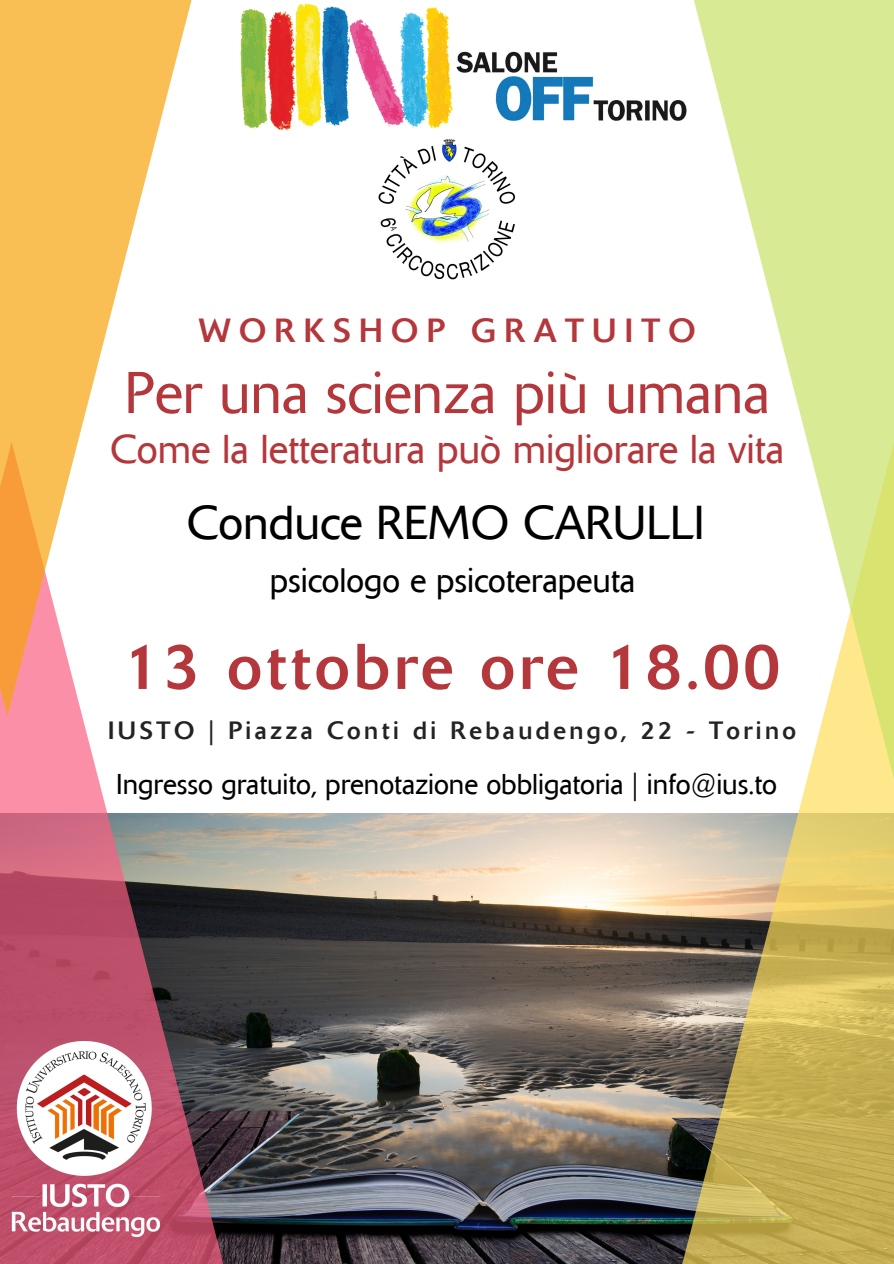
<style>
.page{position:relative;width:894px;height:1264px;background:#fff}
.page>*{position:absolute;margin:0;border:0;box-sizing:border-box;transform-origin:0 0}
.t1{font:63.9px "Delta";letter-spacing:.065em;color:#b4373c}
.t2{font:300 58.05px "Delta";color:#b4373c}
.t3{font:300 47.25px "Delta";color:#000}
.t4{font:300 40.05px "Delta";color:#b4373c}
.t5{font:300 33.75px "Delta";color:#000}
.t6{font:33.3px "Delta";letter-spacing:.25em;color:#b4373c}
.t7{font:300 28.5px "Delta";color:#000}
.t8{font:24.9px "Delta";letter-spacing:.14em;color:#232323}
</style>
<div class="page">
<img style="left:224px;top:813px;width:456px;height:450px">
<svg style="left:0;top:716px;width:224px;height:547px;background:#ae6f7e"></svg>
<svg style="left:0;top:0;width:191px;height:716px;fill:#f9bf54"></svg>
<svg style="left:680px;top:779px;width:213px;height:484px;background:#c1ae6a"></svg>
<svg style="left:697px;top:0;width:196px;height:779px;fill:#d9ea94"></svg>
<img style="left:240px;top:0;width:457px;height:131px">
<img style="left:378px;top:138px;width:137px;height:142px">
<img style="left:12px;top:1041px;width:148px;height:195px">
<p class="t6" style="left:199px;top:317px;width:498px">WORKSHOP GRATUITO</p>
<p class="t2" style="left:124px;top:369px;width:646px">Per una scienza più umana</p>
<p class="t4" style="left:110px;top:432px;width:675px">Come la letteratura può migliorare la vita</p>
<p class="t3" style="left:187px;top:504px;width:519px">Conduce REMO CARULLI</p>
<p class="t5" style="left:270px;top:567px;width:367px">psicologo e psicoterapeuta</p>
<p class="t1" style="left:124px;top:641px;width:657px">13 ottobre ore 18.00</p>
<p class="t8" style="left:108px;top:719px;width:689px">IUSTO | Piazza Conti di Rebaudengo, 22 - Torino</p>
<p class="t7" style="left:116px;top:772px;width:662px">Ingresso gratuito, prenotazione obbligatoria | info@ius.to</p>
</div>
